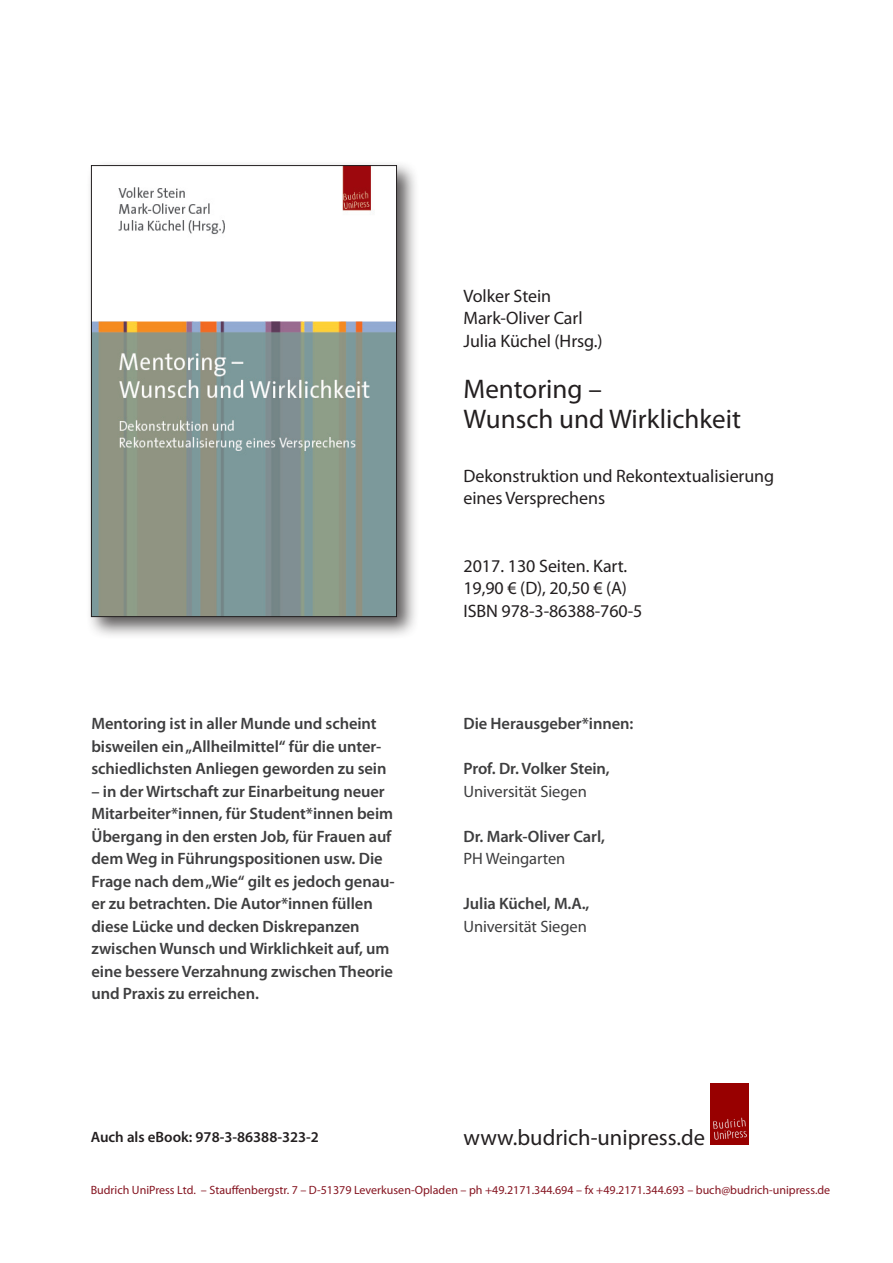
<style>
.page{position:relative;width:893px;height:1263px;background:#fff}
.page>*{position:absolute;margin:0;border:0;box-sizing:border-box;transform-origin:0 0}
.t1{font:27px "Myriad Pro";color:#231f20}
.t2{font:22.5px "Myriad Pro";color:#231f20}
.t3{font:18px "Myriad Pro";letter-spacing:-.005em;color:#231f20}
.t4{font:600 16.5px/22.5px "Myriad Pro";letter-spacing:-.005em;color:#3e3e3f}
.t5{font:16.5px "Myriad Pro";letter-spacing:-.005em;color:#3e3e3f}
.t6{font:600 15px "Myriad Pro";color:#231f20}
.t7{font:12px "Myriad Pro";color:#851420}
</style>
<div class="page">
<div style="left:86px;top:160px;width:334px;height:480px;background:#231f20;opacity:.75"></div>
<img style="left:93px;top:167px;width:302px;height:448px">
<div style="left:91px;top:165px;width:306px;height:452px;border:1px solid #231f20"></div>
<img style="left:711px;top:1084px;width:37px;height:61px">
<p class="t3" style="left:463px;top:284px;width:89px">Volker Stein</p>
<p class="t3" style="left:463px;top:307px;width:121px">Mark-Oliver Carl</p>
<p class="t3" style="left:463px;top:329px;width:141px">Julia Küchel (Hrsg.)</p>
<p class="t1" style="left:463px;top:372px;width:140px">Mentoring –</p>
<p class="t1" style="left:463px;top:402px;width:279px">Wunsch und Wirklichkeit</p>
<p class="t3" style="left:463px;top:464px;width:312px">Dekonstruktion und Rekontextualisierung</p>
<p class="t3" style="left:463px;top:487px;width:143px">eines Versprechens</p>
<p class="t4" style="left:91px;top:712px;width:297px">Mentoring ist in aller Munde und scheint bisweilen ein „Allheilmittel“ für die unter&shy;schiedlichsten Anliegen geworden zu sein</p>
<p class="t4" style="left:91px;top:779px;width:305px">– in der Wirtschaft zur Einarbeitung neuer Mitarbeiter*innen, für Student*innen beim Übergang in den ersten Job, für Frauen auf dem Weg in Führungspositionen usw. Die Frage nach dem „Wie“ gilt es jedoch genau&shy;er zu betrachten. Die Autor*innen füllen diese Lücke und decken Diskrepanzen zwischen Wunsch und Wirklichkeit auf, um eine bessere Verzahnung zwischen Theorie und Praxis zu erreichen.</p>
<p class="t3" style="left:463px;top:554px;width:165px">2017. 130 Seiten. Kart.</p>
<p class="t3" style="left:463px;top:577px;width:165px">19,90 € (D), 20,50 € (A)</p>
<p class="t3" style="left:463px;top:599px;width:180px">ISBN 978-3-86388-760-5</p>
<p class="t4" style="left:463px;top:712px;width:171px">Die Herausgeber*innen:</p>
<p class="t4" style="left:463px;top:757px;width:148px">Prof. Dr. Volker Stein,</p>
<p class="t5" style="left:463px;top:781px;width:125px">Universität Siegen</p>
<p class="t4" style="left:463px;top:824px;width:143px">Dr. Mark-Oliver Carl,</p>
<p class="t5" style="left:463px;top:848px;width:103px">PH Weingarten</p>
<p class="t4" style="left:463px;top:892px;width:127px">Julia Küchel, M.A.,</p>
<p class="t5" style="left:463px;top:916px;width:125px">Universität Siegen</p>
<p class="t6" style="left:91px;top:1128px;width:230px">Auch als eBook: 978-3-86388-323-2</p>
<p class="t2" style="left:463px;top:1123px;width:243px">www.budrich-unipress.de</p>
<p class="t7" style="left:91px;top:1183px;width:741px">Budrich UniPress Ltd. – Stauffenbergstr. 7 – D-51379 Leverkusen-Opladen – ph +49.2171.344.694 – fx +49.2171.344.693 – buch@budrich-unipress.de</p>
</div>
